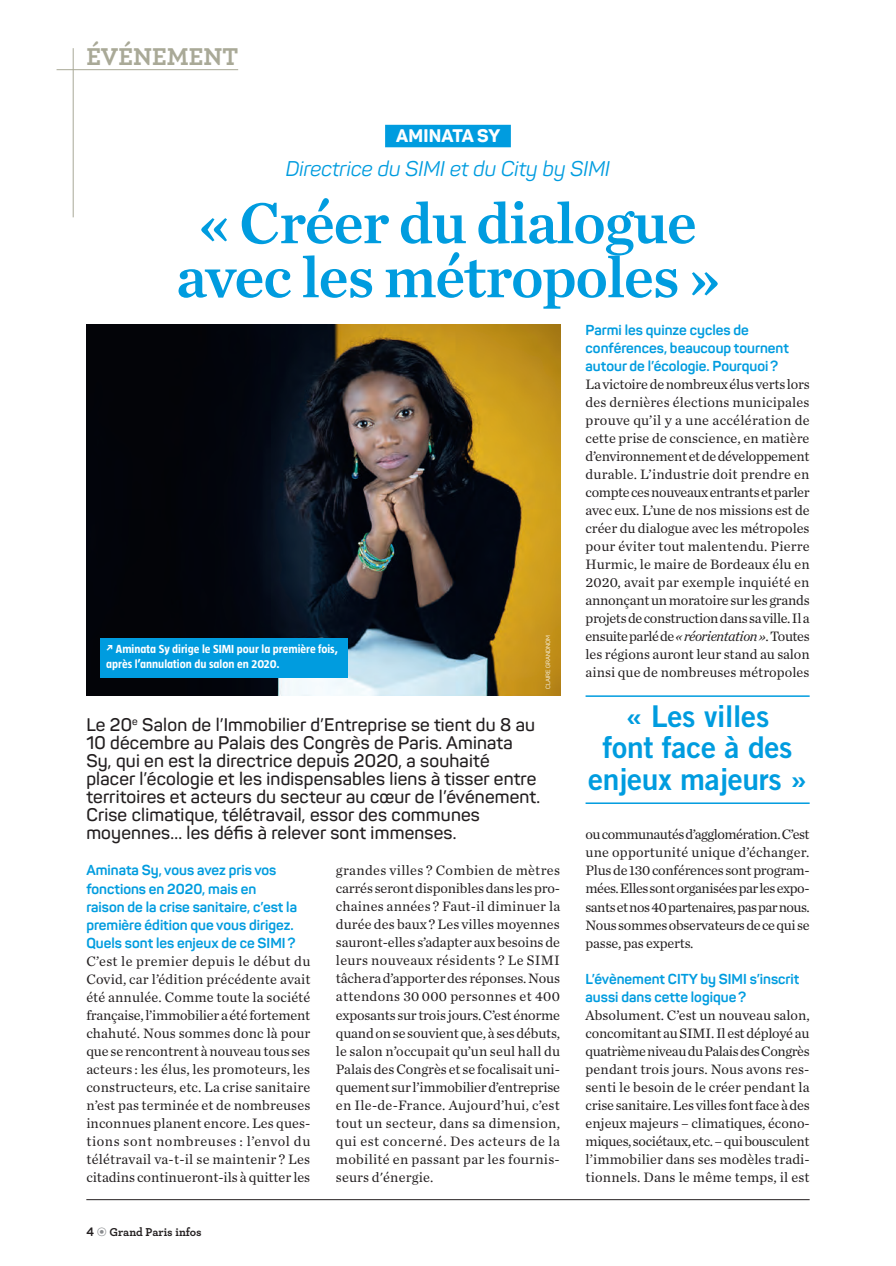
<style>
.page{position:relative;width:896px;height:1266px;background:#fff}
.page>*{position:absolute;margin:0;border:0;box-sizing:border-box;transform-origin:0 0}
.t1{font:60px/54px "Chronicle Text G1 Semi";letter-spacing:-.02em;color:#009cdf;text-align:center}
.t2{font:30px/31.5px "Trade Gothic Bold Two";letter-spacing:-.01em;color:#009cdf;text-align:center}
.t3{font:700 25.5px "Archer";color:#a9a997}
.t4{font:italic 21px "Panton";color:#009cdf}
.t5{font:600 18px/18px "Panton";letter-spacing:.01em;color:#231f20}
.t6{font:800 18px "Panton";letter-spacing:.01em;color:#fff}
.t7{font:14.25px/18px "Chronicle Text G1";letter-spacing:.005em;color:#231f20;text-align:justify}
.t8{font:700 14.25px/18px "Panton";color:#009cdf}
.t9{font:700 12px/15px "Taz";color:#fff}
.t10{font:700 12px "Archer";color:#231f20}
.t11{font:6px "Panton";letter-spacing:.005em;color:#fff}
.s1{font-family:"Klavika"}
.s2{font-family:"Panton"}
.s3{font-family:"Chronicle Text G1";font-weight:400;font-size:13.5px;color:#8a8c8f}
.s4{font-style:italic}
</style>
<div class="page">
<hr style="left:86px;top:1199px;width:723px;height:1px;background:#231f20">
<hr style="left:57px;top:69px;width:181px;height:1px;background:#a9a997">
<hr style="left:73px;top:48px;width:1px;height:169px;background:#a9a997">
<img style="left:86px;top:325px;width:474px;height:370px">
<div style="left:385px;top:125px;width:126px;height:22px;background:#009cdf"></div>
<hr style="left:585px;top:695px;width:224px;height:2px;background:#009cdf">
<hr style="left:585px;top:802px;width:224px;height:2px;background:#009cdf">
<div style="left:100px;top:638px;width:248px;height:39px;background:#009cdf"></div>
<h3 class="t3" style="left:86px;top:36px;width:153px">ÉVÉNEMENT</h3>
<p class="t6" style="left:396px;top:124px;width:105px">AMINATA SY</p>
<h3 class="t4" style="left:286px;top:156px;width:326px">Directrice du SIMI et du City by SIMI</h3>
<h1 class="t1" style="left:176px;top:193px;width:545px">« Créer du dialogue avec les métropoles »</h1>
<p class="t9" style="left:106px;top:641px;width:233px"><span class="s1">•</span> Aminata Sy dirige le SIMI pour la première fois, après l’annulation du salon en 2020.</p>
<p class="t11" style="left:544px;top:689px;width:55px;rotate:-90deg">CLAIRE GRANDNOM</p>
<p class="t5" style="left:86px;top:716px;width:455px">Le 20<sup>e</sup> Salon de l’Immobilier d’Entreprise se tient du 8 au 10 décembre au Palais des Congrès de Paris. Aminata Sy, qui en est la directrice depuis 2020, a souhaité placer l’écologie et les indispensables liens à tisser entre territoires et acteurs du secteur au cœur de l’événement.<br>Crise climatique, télétravail, essor des communes moyennes… les défis à relever sont immenses.</p>
<p class="t8" style="left:86px;top:861px;width:212px">Aminata Sy, vous avez pris vos fonctions en 2020, mais en raison de la crise sanitaire, c’est la première édition que vous dirigez.<br>Quels sont les enjeux de ce SIMI?</p>
<p class="t7" style="left:86px;top:950px;width:226px">C’est le premier depuis le début du Covid, car l’édition précédente avait été annulée. Comme toute la société française, l’immobilier a été fortement chahuté. Nous sommes donc là pour que se rencontrent à nouveau tous ses acteurs : les élus, les promoteurs, les constructeurs, etc. La crise sanitaire n’est pas terminée et de nombreuses inconnues planent encore. Les ques&shy;tions sont nombreuses : l’envol du télétravail va-t-il se maintenir ? Les citadins continueront-ils à quitter les</p>
<p class="t10" style="left:86px;top:1222px;width:117px"><span class="s2">4</span> <span class="s3">•</span> Grand Paris infos</p>
<p class="t7" style="left:336px;top:860px;width:226px">grandes villes ? Combien de mètres carrés seront disponibles dans les pro&shy;chaines années ? Faut-il diminuer la durée des baux ? Les villes moyennes sauront-elles s’adapter aux besoins de leurs nouveaux résidents ? Le SIMI tâchera d’apporter des réponses. Nous attendons 30 000 personnes et 400 exposants sur trois jours. C’est énorme quand on se souvient que, à ses débuts, le salon n’occupait qu’un seul hall du Palais des Congrès et se focalisait uni&shy;quement sur l’immobilier d’entreprise en Ile-de-France. Aujourd’hui, c’est tout un secteur, dans sa dimension, qui est concerné. Des acteurs de la mobilité en passant par les fournis&shy;seurs d'énergie.</p>
<p class="t8" style="left:585px;top:321px;width:205px">Parmi les quinze cycles de conférences, beaucoup tournent autour de l’écologie. Pourquoi?</p>
<p class="t7" style="left:585px;top:374px;width:226px">La victoire de nombreux élus verts lors des dernières élections municipales prouve qu’il y a une accélération de cette prise de conscience, en matière d’environnement et de développement durable. L’industrie doit prendre en compte ces nouveaux entrants et parler avec eux. L’une de nos missions est de créer du dialogue avec les métropoles pour éviter tout malentendu. Pierre Hurmic, le maire de Bordeaux élu en 2020, avait par exemple inquiété en annonçant un moratoire sur les grands projets de construction dans sa ville. Il a ensuite parlé de <span class="s4">«réorientation»</span>. Toutes les régions auront leur stand au salon ainsi que de nombreuses métropoles</p>
<h2 class="t2" style="left:588px;top:699px;width:220px">« Les villes<br>font face à des enjeux majeurs »</h2>
<p class="t7" style="left:585px;top:824px;width:226px">ou communautés d’agglomération. C’est une opportunité unique d’échanger.<br>Plus de 130 conférences sont program&shy;mées. Elles sont organisées par les expo&shy;sants et nos40 partenaires, pas par nous.<br>Nous sommes observateurs de ce qui se passe, pas experts.</p>
<p class="t8" style="left:585px;top:969px;width:215px">L’évènement CITY by SIMI s’inscrit aussi dans cette logique?</p>
<p class="t7" style="left:585px;top:1004px;width:226px">Absolument. C’est un nouveau salon, concomitant au SIMI. Il est déployé au quatrième niveau du Palais des Congrès pendant trois jours. Nous avons res&shy;senti le besoin de le créer pendant la crise sanitaire. Les villes font face à des enjeux majeurs – climatiques, écono&shy;miques, sociétaux, etc. – qui bousculent l’immobilier dans ses modèles tradi&shy;tionnels. Dans le même temps, il est</p>
</div>
